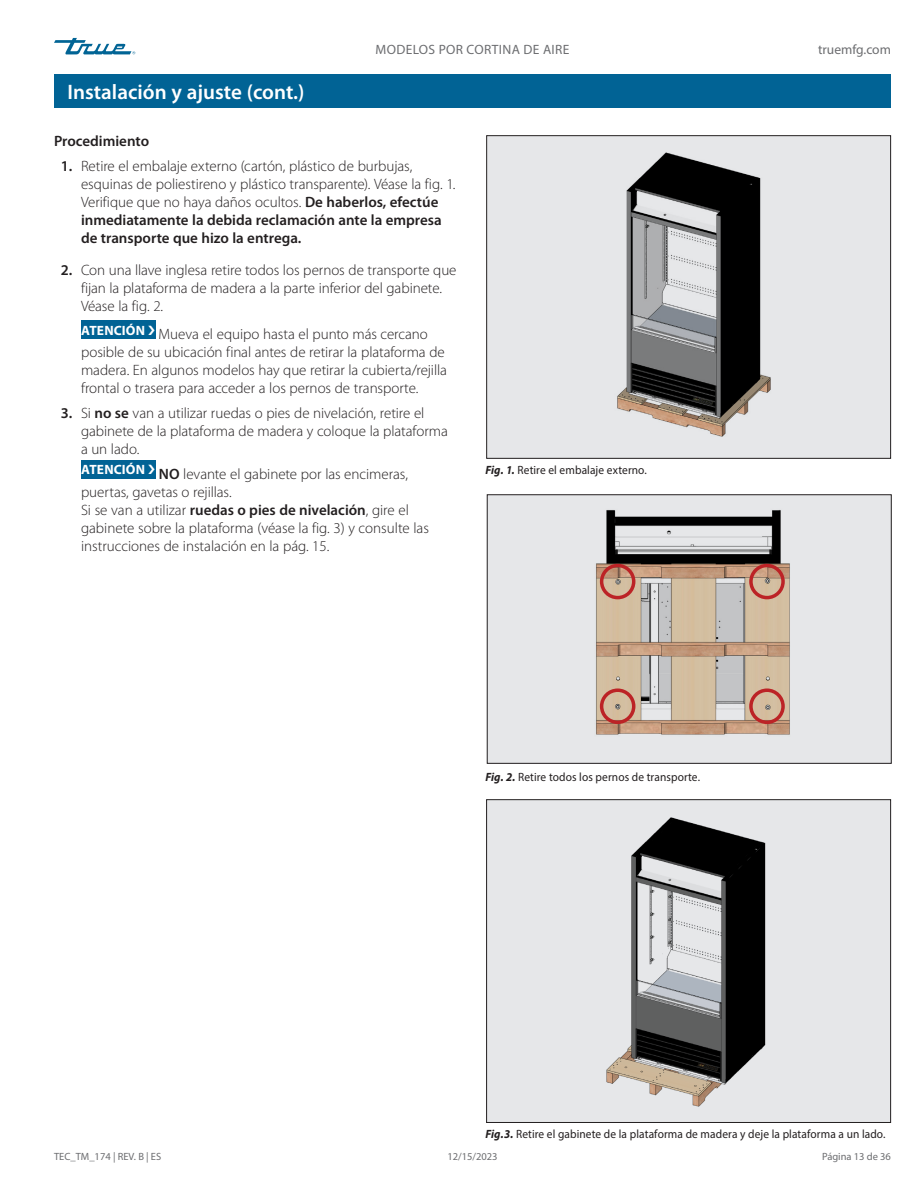
<style>
.page{position:relative;width:918px;height:1188px;background:#fff}
.page>*{position:absolute;margin:0;border:0;box-sizing:border-box;transform-origin:0 0}
.Title_bar_Page_header{font:600 21px "Myriad Pro";color:#fff}
.Body_Text_indent_NOTICE{font:300 15px/18px "Myriad Pro";letter-spacing:-.005em;color:#231f20}
.Subhead_NO_underscore_H2{font:600 15px "Myriad Pro";color:#231f20}
.t1{font:13.5px "Myriad Pro";letter-spacing:.025em;color:#6c6d70}
.Table_text{font:700 13.5px "Myriad Pro";letter-spacing:.01em;color:#fff}
.t2{font:13.5px "Myriad Pro";color:#6c6d70}
.Caption_FIG_Regular{font:12px "Myriad Pro";letter-spacing:.01em;color:#231f20;scale:.95 1}
.t3{font:10.5px "Myriad Pro";color:#6c6d70}
.s1{font-weight:600}
.s2{font-weight:700;font-style:italic}
</style>
<div class="page">
<svg style="left:54px;top:38px;width:81px;height:16px"></svg>
<div style="left:54px;top:74px;width:837px;height:34px;background:#016395"></div>
<div style="left:81px;top:320px;width:74px;height:19px;background:#016395"></div>
<div style="left:81px;top:460px;width:74px;height:19px;background:#016395"></div>
<div style="left:487px;top:136px;width:404px;height:322px;background:#e6e7e9"></div>
<img style="left:617px;top:152px;width:154px;height:285px">
<div style="left:486px;top:135px;width:405px;height:324px;border:1px solid #231f20"></div>
<div style="left:487px;top:495px;width:404px;height:268px;background:#e6e7e9"></div>
<img style="left:596px;top:510px;width:194px;height:225px">
<div style="left:487px;top:494px;width:405px;height:270px;border:1px solid #231f20"></div>
<div style="left:487px;top:800px;width:404px;height:322px;background:#e6e7e9"></div>
<img style="left:606px;top:817px;width:160px;height:290px">
<div style="left:486px;top:799px;width:405px;height:324px;border:1px solid #231f20"></div>
<div style="left:600px;top:564px;width:35px;height:35px;border:3px solid #bc2326;border-radius:50%"></div>
<div style="left:749px;top:564px;width:36px;height:35px;border:3px solid #bc2326;border-radius:50%"></div>
<div style="left:749px;top:688px;width:36px;height:36px;border:3px solid #bc2326;border-radius:50%"></div>
<div style="left:600px;top:688px;width:35px;height:36px;border:3px solid #bc2326;border-radius:50%"></div>
<p class="Title_bar_Page_header" style="left:68px;top:80px;width:239px">Instalación y ajuste (cont.)</p>
<p class="t1" style="left:376px;top:42px;width:195px">MODELOS POR CORTINA DE AIRE</p>
<p class="Subhead_NO_underscore_H2" style="left:54px;top:133px;width:97px">Procedimiento</p>
<p class="Body_Text_indent_NOTICE" style="left:81px;top:157px;width:376px;text-indent:-20px"><span class="s1">1.</span> Retire el embalaje externo (cartón, plástico de burbujas, esquinas de poliestireno y plástico transparente). Véase la fig. 1.<br>Verifique que no haya daños ocultos. <span class="s1">De haberlos, efectúe inmediatamente la debida reclamación ante la empresa de transporte que hizo la entrega.</span></p>
<p class="Body_Text_indent_NOTICE" style="left:81px;top:261px;width:377px;text-indent:-20px"><span class="s1">2.</span> Con una llave inglesa retire todos los pernos de transporte que fijan la plataforma de madera a la parte inferior del gabinete.<br>Véase la fig. 2.</p>
<p class="Table_text" style="left:81px;top:321px;width:65px">ATENCIÓN</p>
<p class="Body_Text_indent_NOTICE" style="left:81px;top:325px;width:367px;text-indent:78px">Mueva el equipo hasta el punto más cercano posible de su ubicación final antes de retirar la plataforma de madera. En algunos modelos hay que retirar la cubierta/rejilla frontal o trasera para acceder a los pernos de transporte.</p>
<p class="Body_Text_indent_NOTICE" style="left:81px;top:404px;width:368px;text-indent:-20px"><span class="s1">3.</span> Si <span class="s1">no se</span> van a utilizar ruedas o pies de nivelación, retire el gabinete de la plataforma de madera y coloque la plataforma a un lado.</p>
<p class="Table_text" style="left:81px;top:461px;width:65px">ATENCIÓN</p>
<p class="Body_Text_indent_NOTICE" style="left:81px;top:465px;width:350px;text-indent:78px"><span class="s1">NO</span> levante el gabinete por las encimeras, puertas, gavetas o rejillas.<br>Si se van a utilizar <span class="s1">ruedas o pies de nivelación</span>, gire el gabinete sobre la plataforma (véase la fig. 3) y consulte las instrucciones de instalación en la pág. 15.</p>
<p class="Caption_FIG_Regular" style="left:485px;top:462px;width:172px"><span class="s2">Fig. 1.</span> Retire el embalaje externo.</p>
<p class="Caption_FIG_Regular" style="left:485px;top:770px;width:228px"><span class="s2">Fig. 2.</span> Retire todos los pernos de transporte.</p>
<p class="t2" style="left:818px;top:42px;width:74px">truemfg.com</p>
<p class="Caption_FIG_Regular" style="left:485px;top:1126px;width:423px"><span class="s2">Fig.3.</span> Retire el gabinete de la plataforma de madera y deje la plataforma a un lado.</p>
<p class="t3" style="left:54px;top:1150px;width:109px">TEC_TM_174 | REV. B | ES</p>
<p class="t3" style="left:447px;top:1150px;width:52px">12/15/2023</p>
<p class="t3" style="left:822px;top:1150px;width:70px">Página 13 de 36</p>
</div>
